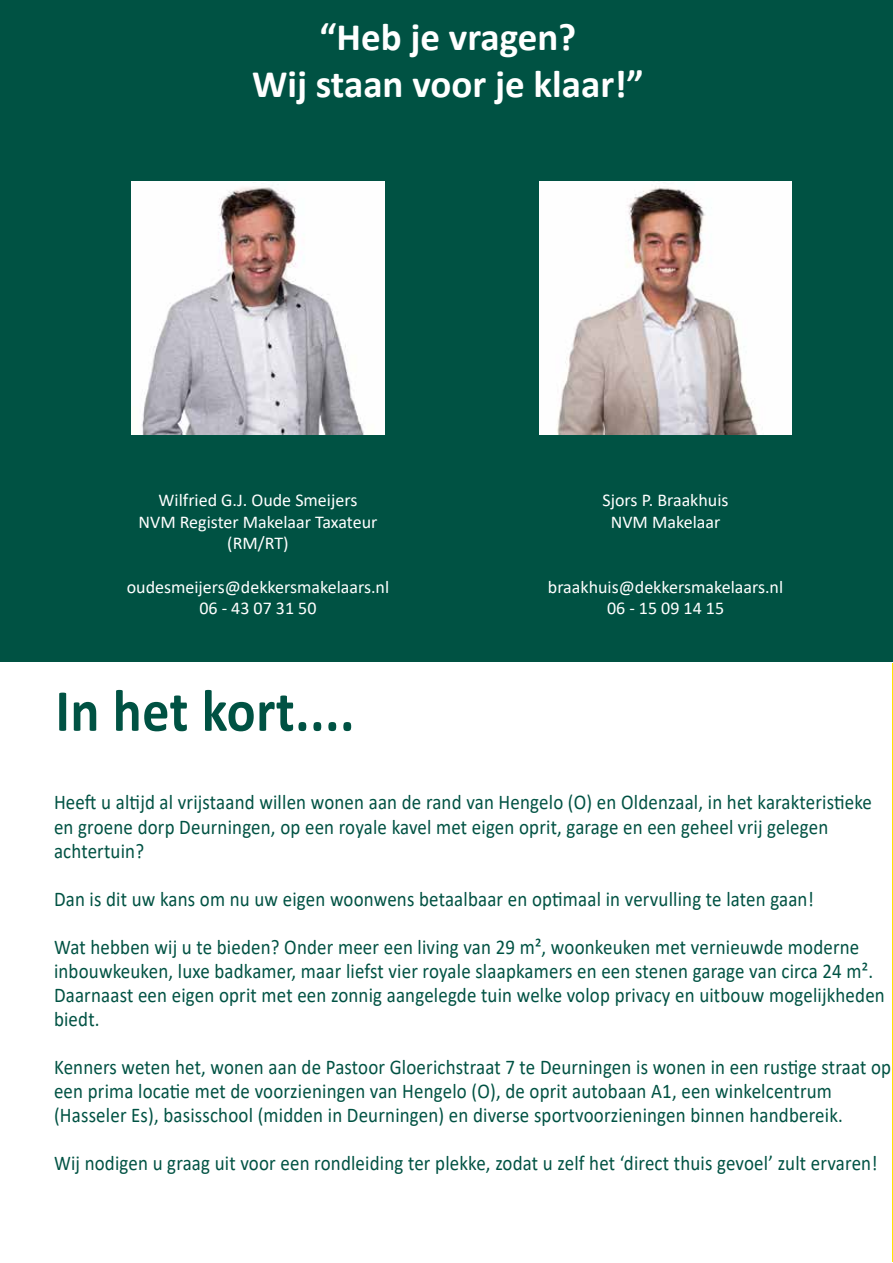
<style>
.page{position:relative;width:893px;height:1263px;background:#fff}
.page>*{position:absolute;margin:0;border:0;box-sizing:border-box;transform-origin:0 0}
.t1{font:700 60px "Calibri";letter-spacing:.01em;color:#005243;scale:.9 1}
.t2{font:700 39px/46.8px "Calibri";color:#fff;text-align:center}
.t3{font:21px/24px "Calibri";letter-spacing:.01em;color:#005243;scale:.9 1}
.t4{font:18px/21.6px "Calibri";color:#fff;text-align:center}
</style>
<div class="page">
<hr style="left:892px;top:663px;width:1px;height:599px;background:#ffe400">
<div style="left:0;top:0;width:892px;height:662px;background:#005243"></div>
<img style="left:132px;top:182px;width:252px;height:252px">
<img style="left:539px;top:182px;width:253px;height:252px">
<h2 class="t2" style="left:252px;top:13px;width:393px">“Heb je vragen?<br>Wij staan voor je klaar!”</h2>
<p class="t4" style="left:139px;top:489px;width:240px">Wilfried G.J. Oude Smeijers<br>NVM Register Makelaar Taxateur (RM/RT)</p>
<p class="t4" style="left:127px;top:575px;width:264px">oudesmeijers@dekkersmakelaars.nl<br>06 - 43 07 31 50</p>
<h1 class="t1" style="left:56px;top:668px;width:334px">In het kort....</h1>
<p class="t4" style="left:603px;top:489px;width:127px">Sjors P. Braakhuis<br>NVM Makelaar</p>
<p class="t4" style="left:548px;top:575px;width:237px">braakhuis@dekkersmakelaars.nl<br>06 - 15 09 14 15</p>
<p class="t3" style="left:54px;top:790px;width:910px">Heeft u altijd al vrijstaand willen wonen aan de rand van Hengelo (O) en Oldenzaal, in het karakteristieke en groene dorp Deurningen, op een royale kavel met eigen oprit, garage en een geheel vrij gelegen achtertuin?</p>
<p class="t3" style="left:54px;top:886px;width:846px">Dan is dit uw kans om nu uw eigen woonwens betaalbaar en optimaal in vervulling te laten gaan!</p>
<p class="t3" style="left:54px;top:934px;width:925px">Wat hebben wij u te bieden? Onder meer een living van 29 m², woonkeuken met vernieuwde moderne inbouwkeuken, luxe badkamer, maar liefst vier royale slaapkamers en een stenen garage van circa 24 m².<br>Daarnaast een eigen oprit met een zonnig aangelegde tuin welke volop privacy en uitbouw mogelijkheden biedt.</p>
<p class="t3" style="left:54px;top:1054px;width:932px">Kenners weten het, wonen aan de Pastoor Gloerichstraat 7 te Deurningen is wonen in een rustige straat op een prima locatie met de voorzieningen van Hengelo (O), de oprit autobaan A1, een winkelcentrum (Hasseler Es), basisschool (midden in Deurningen) en diverse sportvoorzieningen binnen handbereik.</p>
<p class="t3" style="left:54px;top:1150px;width:916px">Wij nodigen u graag uit voor een rondleiding ter plekke, zodat u zelf het ‘direct thuis gevoel’ zult ervaren!</p>
</div>
